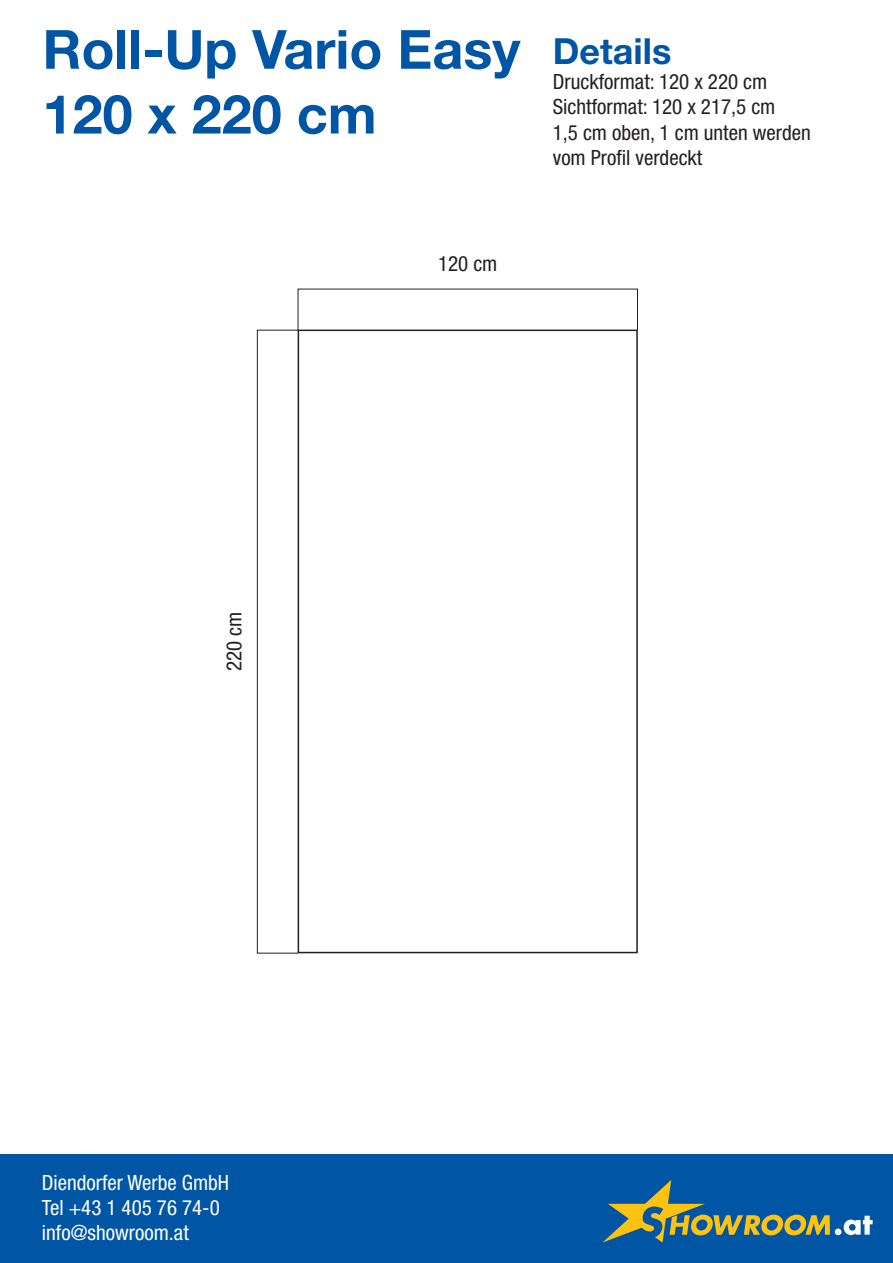
<style>
.page{position:relative;width:893px;height:1263px;background:#fff}
.page>*{position:absolute;margin:0;border:0;box-sizing:border-box;transform-origin:0 0}
.t1{font:700 54px/64.8px "Helvetica Neue LT Std";color:#0155a5}
.t2{font:700 36px "Helvetica Neue LT Std";color:#0155a5}
.t3{font:condensed 21px/25.2px "Helvetica Neue LT Std";color:#231f20}
.t4{font:condensed 21px/25.2px "Helvetica Neue LT Std";color:#fff}
</style>
<div class="page">
<div style="left:0;top:1154px;width:893px;height:109px;background:#0155a5"></div>
<div style="left:835px;top:1228px;width:6px;height:7px;background:#fff;border-radius:50%"></div>
<svg style="left:844px;top:1216px;width:29px;height:19px"></svg>
<svg style="left:603px;top:1180px;width:227px;height:62px"></svg>
<div style="left:298px;top:330px;width:340px;height:623px;border:2px solid #231f20"></div>
<div style="left:257px;top:330px;width:42px;height:623px;border:1px solid #231f20"></div>
<h1 class="t1" style="left:43px;top:16px;width:479px">Roll-Up Vario Easy<br>120 x 220 cm</h1>
<h2 class="t2" style="left:553px;top:29px;width:120px">Details</h2>
<p class="t3" style="left:553px;top:69px;width:259px">Druckformat: 120 x 220 cm<br>Sichtformat: 120 x 217,5 cm<br>1,5 cm oben, 1 cm unten werden vom Profil verdeckt</p>
<p class="t3" style="left:221px;top:671px;width:61px;rotate:-90deg">220 cm</p>
<p class="t3" style="left:438px;top:251px;width:61px">120 cm</p>
<p class="t4" style="left:42px;top:1170px;width:189px">Diendorfer Werbe GmbH<br>Tel +43 1 405 76 74-0 info@showroom.at</p>
</div>
